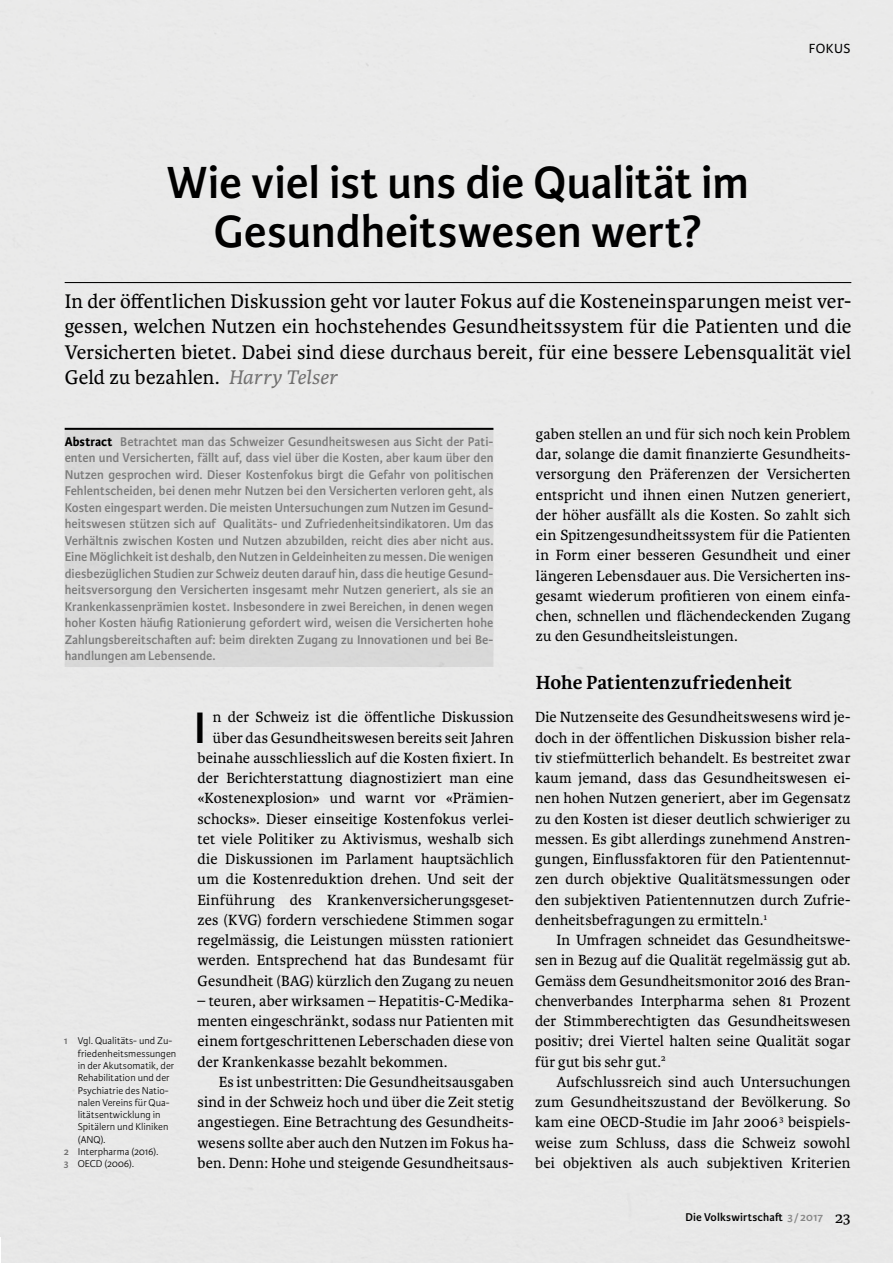
<style>
.page{position:relative;width:893px;height:1263px;background:#fff}
.page>*{position:absolute;margin:0;border:0;box-sizing:border-box;transform-origin:0 0}
.t1{font:600 48px/49.5px "Karmina Sans";letter-spacing:-.005em;color:#000;text-align:center}
.t2{font:600 47.1px "Karmina Sans";color:#000}
.t3{font:21px/25.5px "Karmina";letter-spacing:.01em;color:#000;text-align:justify}
.t4{font:700 20.25px "Karmina";color:#000}
.t5{font:15.75px/20.2px "Karmina";letter-spacing:.01em;color:#000;text-align:justify}
.t6{font:14.1px "Karmina Sans";letter-spacing:.035em;color:#000}
.t7{font:600 13.5px/16.5px "Karmina Sans";letter-spacing:.005em;color:#878787;text-align:justify}
.t8{font:600 12px "Karmina Sans";letter-spacing:.01em;color:#000}
.t9{font:300 10.5px "Karmina Sans";letter-spacing:.005em;color:#000}
.s1{font-style:italic;color:#706f6f}
.s2{font-weight:700;color:#000}
.s3{font-weight:600;color:#706f6f}
.s4{color:#878787}
.s5{font-family:"Karmina";font-weight:400;font-size:16.5px}
</style>
<div class="page">
<hr style="left:65px;top:282px;width:786px;height:1px;background:#000">
<hr style="left:65px;top:428px;width:428px;height:2px;background:#000">
<div style="left:65px;top:430px;width:428px;height:22px;background:#d9d9d8"></div>
<div style="left:65px;top:446px;width:428px;height:23px;background:#d9d9d9"></div>
<div style="left:65px;top:463px;width:428px;height:22px;background:#d9d9d8"></div>
<div style="left:65px;top:479px;width:428px;height:23px;background:#d9d9d8"></div>
<div style="left:65px;top:496px;width:428px;height:22px;background:#d8d8d8"></div>
<div style="left:65px;top:512px;width:428px;height:23px;background:#d9d9d8"></div>
<div style="left:65px;top:529px;width:428px;height:22px;background:#d9d9d8"></div>
<div style="left:65px;top:545px;width:428px;height:23px;background:#d9d9d8"></div>
<div style="left:65px;top:562px;width:428px;height:22px;background:#d8d8d8"></div>
<div style="left:65px;top:578px;width:428px;height:23px;background:#d8d8d8"></div>
<div style="left:65px;top:595px;width:428px;height:22px;background:#d8d8d8"></div>
<div style="left:65px;top:611px;width:428px;height:23px;background:#d8d8d8"></div>
<div style="left:65px;top:628px;width:428px;height:22px;background:#d8d8d8"></div>
<div style="left:65px;top:644px;width:428px;height:23px;background:#d8d8d8"></div>
<h1 class="t1" style="left:167px;top:158px;width:584px">Wie viel ist uns die Qualität im<br>Gesundheitswesen wert?</h1>
<p class="t6" style="left:809px;top:41px;width:43px">FOKUS</p>
<p class="t3" style="left:65px;top:288px;width:788px">In der öffentlichen Diskussion geht vor lauter Fokus auf die Kosteneinsparungen meist ver&shy;gessen, welchen Nutzen ein hochstehendes Gesundheitssystem für die Patienten und die Versicherten bietet. Dabei sind diese durchaus bereit, für eine bessere Lebensqualität viel Geld zu bezahlen. <span class="s1">Harry Telser</span></p>
<p class="t7" style="left:65px;top:433px;width:430px"><span class="s2">Abstract</span> Betrachtet man das Schweizer Gesundheitswesen aus Sicht der Pati&shy;enten und Versicherten, fällt auf, dass viel über die Kosten, aber kaum über den Nutzen gesprochen wird. Dieser Kostenfokus birgt die Gefahr von politischen Fehlentscheiden, bei denen mehr Nutzen bei den Versicherten verloren geht, als Kosten eingespart werden. Die meisten Untersuchungen zum Nutzen im Gesund&shy;heitswesen stützen sich auf Qualitäts- und Zufriedenheitsindikatoren. Um das Verhältnis zwischen Kosten und Nutzen abzubilden, reicht dies aber nicht aus.<br>Eine Möglichkeit ist deshalb, den Nutzen in Geldeinheiten zu messen. Die wenigen diesbezüglichen Studien zur Schweiz deuten darauf hin, dass die heutige Gesund&shy;heitsversorgung den Versicherten insgesamt mehr Nutzen generiert, als sie an Krankenkassenprämien kostet. Insbesondere in zwei Bereichen, in denen wegen hoher Kosten häufig Rationierung gefordert wird, weisen die Versicherten hohe Zahlungsbereitschaften auf: beim direkten Zugang zu Innovationen und bei Be&shy;handlungen am Lebensende.</p>
<p class="t9" style="left:64px;top:1035px;width:110px"><span class="s3">1</span> Vgl. Qualitäts- und Zu-</p>
<p class="t9" style="left:78px;top:1047px;width:100px">friedenheitsmessungen</p>
<p class="t9" style="left:78px;top:1060px;width:98px">in der Akutsomatik, der</p>
<p class="t9" style="left:78px;top:1072px;width:93px">Rehabilitation und der</p>
<p class="t9" style="left:78px;top:1084px;width:92px">Psychiatrie des Natio-</p>
<p class="t9" style="left:78px;top:1097px;width:93px">nalen Vereins für Qua-</p>
<p class="t9" style="left:78px;top:1109px;width:84px">litätsentwicklung in</p>
<p class="t9" style="left:78px;top:1121px;width:92px">Spitälern und Kliniken</p>
<p class="t9" style="left:78px;top:1133px;width:29px">(ANQ).</p>
<p class="t9" style="left:64px;top:1146px;width:96px"><span class="s3">2</span> Interpharma (2016).</p>
<p class="t9" style="left:64px;top:1158px;width:72px"><span class="s3">3</span> OECD (2006).</p>
<p class="t5" style="left:198px;top:707px;width:318px;text-align:right">n der Schweiz ist die öffentliche Diskussion über das Gesundheitswesen bereits seit Jahren beinahe ausschliesslich auf die Kosten fixiert. In der Berichterstattung diagnostiziert man eine «Kostenexplosion» und warnt vor «Prämien&shy;schocks». Dieser einseitige Kostenfokus verlei&shy;tet viele Politiker zu Aktivismus, weshalb sich die Diskussionen im Parlament hauptsächlich um die Kostenreduktion drehen. Und seit der Einführung des Krankenversicherungsgeset&shy;zes (KVG) fordern verschiedene Stimmen sogar regelmässig, die Leistungen müssten rationiert werden. Entsprechend hat das Bundesamt für Gesundheit (BAG) kürzlich den Zugang zu neuen</p>
<p class="t5" style="left:198px;top:991px;width:318px">– teuren, aber wirksamen – Hepatitis-C-Medika&shy;menten eingeschränkt, sodass nur Patienten mit einem fortgeschrittenen Leberschaden diese von der Krankenkasse bezahlt bekommen.</p>
<p class="t5" style="left:198px;top:1072px;width:318px;text-indent:21px">Es ist unbestritten: Die Gesundheitsausgaben sind in der Schweiz hoch und über die Zeit stetig angestiegen. Eine Betrachtung des Gesundheits&shy;wesens sollte aber auch den Nutzen im Fokus ha&shy;ben. Denn: Hohe und steigende Gesundheitsaus-</p>
<h2 class="t2" style="left:194px;top:701px;width:14px">I</h2>
<p class="t5" style="left:536px;top:424px;width:316px">gaben stellen an und für sich noch kein Problem dar, solange die damit finanzierte Gesundheits&shy;versorgung den Präferenzen der Versicherten entspricht und ihnen einen Nutzen generiert, der höher ausfällt als die Kosten. So zahlt sich ein Spitzengesundheitssystem für die Patienten in Form einer besseren Gesundheit und einer längeren Lebensdauer aus. Die Versicherten ins&shy;gesamt wiederum profitieren von einem einfa&shy;chen, schnellen und flächendeckenden Zugang zu den Gesundheitsleistungen.</p>
<p class="t4" style="left:536px;top:671px;width:258px">Hohe Patientenzufriedenheit</p>
<p class="t5" style="left:535px;top:707px;width:317px">Die Nutzenseite des Gesundheitswesens wird je&shy;doch in der öffentlichen Diskussion bisher rela&shy;tiv stiefmütterlich behandelt. Es bestreitet zwar kaum jemand, dass das Gesundheitswesen ei&shy;nen hohen Nutzen generiert, aber im Gegensatz zu den Kosten ist dieser deutlich schwieriger zu messen. Es gibt allerdings zunehmend Anstren&shy;gungen, Einflussfaktoren für den Patientennut&shy;zen durch objektive Qualitätsmessungen oder den subjektiven Patientennutzen durch Zufrie&shy;denheitsbefragungen zu ermitteln.<sup>1</sup></p>
<p class="t5" style="left:535px;top:930px;width:317px;text-indent:21px">In Umfragen schneidet das Gesundheitswe&shy;sen in Bezug auf die Qualität regelmässig gut ab.<br>Gemäss dem Gesundheitsmonitor 2016 des Bran&shy;chenverbandes Interpharma sehen 81 Prozent der Stimmberechtigten das Gesundheitswesen positiv; drei Viertel halten seine Qualität sogar für gut bis sehr gut.<sup>2</sup></p>
<p class="t5" style="left:535px;top:1072px;width:317px;text-indent:21px">Aufschlussreich sind auch Untersuchungen zum Gesundheitszustand der Bevölkerung. So kam eine OECD-Studie im Jahr 2006<sup>3</sup> beispiels&shy;weise zum Schluss, dass die Schweiz sowohl bei objektiven als auch subjektiven Kriterien</p>
<p class="t8" style="left:685px;top:1210px;width:166px">Die Volkswirtschaft <span class="s4">3 /2017</span> <span class="s5">23</span></p>
</div>
